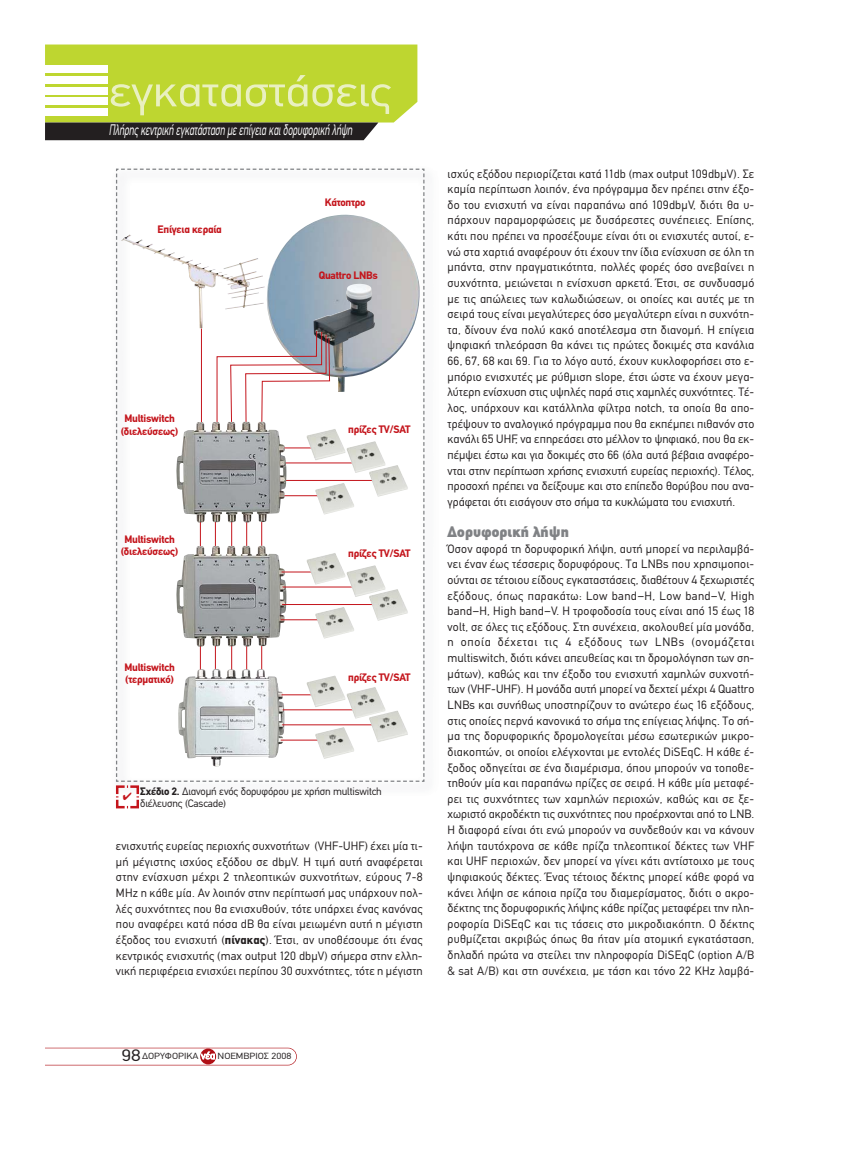
<style>
.page{position:relative;width:852px;height:1153px;background:#fff}
.page>*{position:absolute;margin:0;border:0;box-sizing:border-box;transform-origin:0 0}
.t1{font:43.75px "CF Din";letter-spacing:-.015em;color:#e9f0c1;scale:1.15 1}
.t2{font:15px "CF Din";letter-spacing:-.015em;color:#fff;scale:.65 1}
.t3{font:900 15px "CF Din";letter-spacing:.015em;color:#808285}
.t4{font:11.88px/15.6px "CF Din";letter-spacing:.005em;color:#231f20;text-align:justify}
.t5{font:700 10.62px/12.5px "CF Din";letter-spacing:-.015em;color:#c4151c;text-align:center}
.t6{font:10.62px/12.5px "CF Din";letter-spacing:-.015em;color:#231f20}
.t7{font:8.75px "CF Din";color:#231f20;scale:1.15 1}
.s1{font-weight:700}
.s2{font-size:16.25px}
.s3{font-size:10px;color:#fff}
</style>
<div class="page">
<svg style="left:45px;top:45px;width:372px;height:95px;background:#a6b836"></svg>
<div style="left:45px;top:66px;width:62px;height:7px;background:#fff"></div>
<div style="left:45px;top:76px;width:62px;height:7px;background:#fff"></div>
<div style="left:45px;top:87px;width:62px;height:7px;background:#fff"></div>
<div style="left:45px;top:98px;width:62px;height:7px;background:#fff"></div>
<div style="left:45px;top:108px;width:62px;height:7px;background:#fff"></div>
<svg style="left:45px;top:1047px;width:252px;height:18px"></svg>
<svg style="left:115px;top:169px;width:309px;height:640px"></svg>
<h1 class="t1" style="left:109px;top:75px;width:247px">εγκαταστάσεις</h1>
<p class="t2" style="left:109px;top:124px;width:379px">Πλήρης κεντρική εγκατάσταση µε επίγεια καιδορυφορική λήψη</p>
<p class="t5" style="left:158px;top:223px;width:66px">Επίγεια κεραία</p>
<p class="t5" style="left:121px;top:412px;width:59px">Multiswitch (διελεύσεως)</p>
<p class="t5" style="left:121px;top:533px;width:59px">Multiswitch (διελεύσεως)</p>
<p class="t5" style="left:124px;top:660px;width:52px;text-align:left">Multiswitch (τερµατικό)</p>
<p class="t5" style="left:324px;top:196px;width:42px">Κάτοπτρο</p>
<p class="t5" style="left:318px;top:269px;width:61px">Quattro LNBs</p>
<p class="t5" style="left:348px;top:423px;width:64px">πρίζες TV/SAT</p>
<p class="t5" style="left:348px;top:547px;width:64px">πρίζες TV/SAT</p>
<p class="t5" style="left:348px;top:671px;width:64px">πρίζες TV/SAT</p>
<p class="t6" style="left:140px;top:785px;width:243px"><span class="s1">Σχέδιο 2.</span> ∆ιανοµή ενός δορυφόρου µε χρήση multiswitch διέλευσης (Cascade)</p>
<p class="t4" style="left:116px;top:839px;width:308px">ενισχυτής ευρείας περιοχής συχνοτήτων (VHF-UHF) έχει µία τι&shy;µή µέγιστης ισχύος εξόδου σε dbµV. Η τιµή αυτή αναφέρεται στην ενίσχυση µέχρι 2 τηλεοπτικών συχνοτήτων, εύρους 7-8<br>MHz η κάθε µία. Αν λοιπόν στην περίπτωσή µας υπάρχουν πολ&shy;λές συχνότητες που θα ενισχυθούν, τότε υπάρχει ένας κανόνας που αναφέρει κατά πόσα dB θα είναι µειωµένη αυτή η µέγιστη έξοδος του ενισχυτή (<span class="s1">πίνακας</span>). Έτσι, αν υποθέσουµε ότι ένας κεντρικός ενισχυτής (max output 120 dbµV) σήµερα στην ελλη&shy;νική περιφέρεια ενισχύει περίπου 30 συχνότητες, τότε η µέγιστη</p>
<p class="t4" style="left:447px;top:167px;width:308px">ισχύς εξόδου περιορίζεται κατά 11db (max output 109dbµV). Σε καµία περίπτωση λοιπόν, ένα πρόγραµµα δεν πρέπει στην έξο&shy;δο του ενισχυτή να είναι παραπάνω από 109dbµV, διότι θα υ&shy;πάρχουν παραµορφώσεις µε δυσάρεστες συνέπειες. Επίσης, κάτι που πρέπει να προσέξουµε είναι ότι οι ενισχυτές αυτοί, ε&shy;νώ στα χαρτιά αναφέρουν ότι έχουν την ίδια ενίσχυση σε όλη τη µπάντα, στην πραγµατικότητα, πολλές φορές όσο ανεβαίνει η συχνότητα, µειώνεται η ενίσχυση αρκετά. Έτσι, σε συνδυασµό µε τις απώλειες των καλωδιώσεων, οι οποίες και αυτές µε τη σειρά τους είναι µεγαλύτερες όσο µεγαλύτερη είναι η συχνότη&shy;τα, δίνουν ένα πολύ κακό αποτέλεσµα στη διανοµή. Η επίγεια ψηφιακή τηλεόραση θα κάνει τις πρώτες δοκιµές στα κανάλια 66, 67, 68 και 69. Για το λόγο αυτό, έχουν κυκλοφορήσει στο ε&shy;µπόριο ενισχυτές µε ρύθµιση slope, έτσι ώστε να έχουν µεγα&shy;λύτερη ενίσχυση στις υψηλές παρά στις χαµηλές συχνότητες. Τέ&shy;λος, υπάρχουν και κατάλληλα φίλτρα notch, τα οποία θα απο&shy;τρέψουν το αναλογικό πρόγραµµα που θα εκπέµπει πιθανόν στο κανάλι 65 UHF, να επηρεάσει στο µέλλον το ψηφιακό, που θα εκ&shy;πέµψει έστω και για δοκιµές στο 66 (όλα αυτά βέβαια αναφέρο&shy;νται στην περίπτωση χρήσης ενισχυτή ευρείας περιοχής). Τέλος, προσοχή πρέπει να δείξουµε και στο επίπεδο θορύβου που ανα&shy;γράφεται ότι εισάγουν στο σήµα τα κυκλώµατα του ενισχυτή.</p>
<p class="t3" style="left:447px;top:523px;width:123px">∆ορυφορική λήψη</p>
<p class="t4" style="left:447px;top:542px;width:308px">Όσον αφορά τη δορυφορική λήψη, αυτή µπορεί να περιλαµβά&shy;νει έναν έως τέσσερις δορυφόρους. Τα LNBs που χρησιµοποι&shy;ούνται σε τέτοιου είδους εγκαταστάσεις, διαθέτουν 4 ξεχωριστές εξόδους, όπως παρακάτω: Low band–H, Low band–V, High band–H, High band–V. Η τροφοδοσία τους είναι από 15 έως 18 volt, σε όλες τις εξόδους. Στη συνέχεια, ακολουθεί µία µονάδα, η οποία δέχεται τις 4 εξόδους των LNBs (ονοµάζεται multiswitch, διότι κάνει απευθείας και τη δροµολόγηση των ση&shy;µάτων), καθώς και την έξοδο του ενισχυτή χαµηλών συχνοτή&shy;των (VHF-UHF). Η µονάδα αυτή µπορεί να δεχτεί µέχρι 4 Quattro LNBs και συνήθως υποστηρίζουν το ανώτερο έως 16 εξόδους, στις οποίες περνά κανονικά το σήµα της επίγειας λήψης. Το σή&shy;µα της δορυφορικής δροµολογείται µέσω εσωτερικών µικρο&shy;διακοπτών, οι οποίοι ελέγχονται µε εντολές DiSEqC. Η κάθε έ&shy;ξοδος οδηγείται σε ένα διαµέρισµα, όπου µπορούν να τοποθε&shy;τηθούν µία και παραπάνω πρίζες σε σειρά. Η κάθε µία µεταφέ&shy;ρει τις συχνότητες των χαµηλών περιοχών, καθώς και σε ξε&shy;χωριστό ακροδέκτη τις συχνότητες που προέρχονται από το LNB.<br>Η διαφορά είναι ότι ενώ µπορούν να συνδεθούν και να κάνουν λήψη ταυτόχρονα σε κάθε πρίζα τηλεoπτικοί δέκτες των VHF και UHF περιοχών, δεν µπορεί να γίνει κάτι αντίστοιχο µε τους ψηφιακούς δέκτες. Ένας τέτοιος δέκτης µπορεί κάθε φορά να κάνει λήψη σε κάποια πρίζα του διαµερίσµατος, διότι ο ακρο&shy;δέκτης της δορυφορικής λήψης κάθε πρίζας µεταφέρει την πλη&shy;ροφορία DiSEqC και τις τάσεις στο µικροδιακόπτη. Ο δέκτης ρυθµίζεται ακριβώς όπως θα ήταν µία ατοµική εγκατάσταση, δηλαδή πρώτα να στείλει την πληροφορία DiSEqC (option A/B &amp; sat A/B) και στη συνέχεια, µε τάση και τόνο 22 KHz λαµβά-</p>
<p class="t7" style="left:121px;top:1052px;width:149px"><span class="s2">98</span>∆ΟΡΥΦΟΡΙΚΑ <span class="s3">νέα</span> ΝΟΕΜΒΡΙΟΣ 2008</p>
</div>
